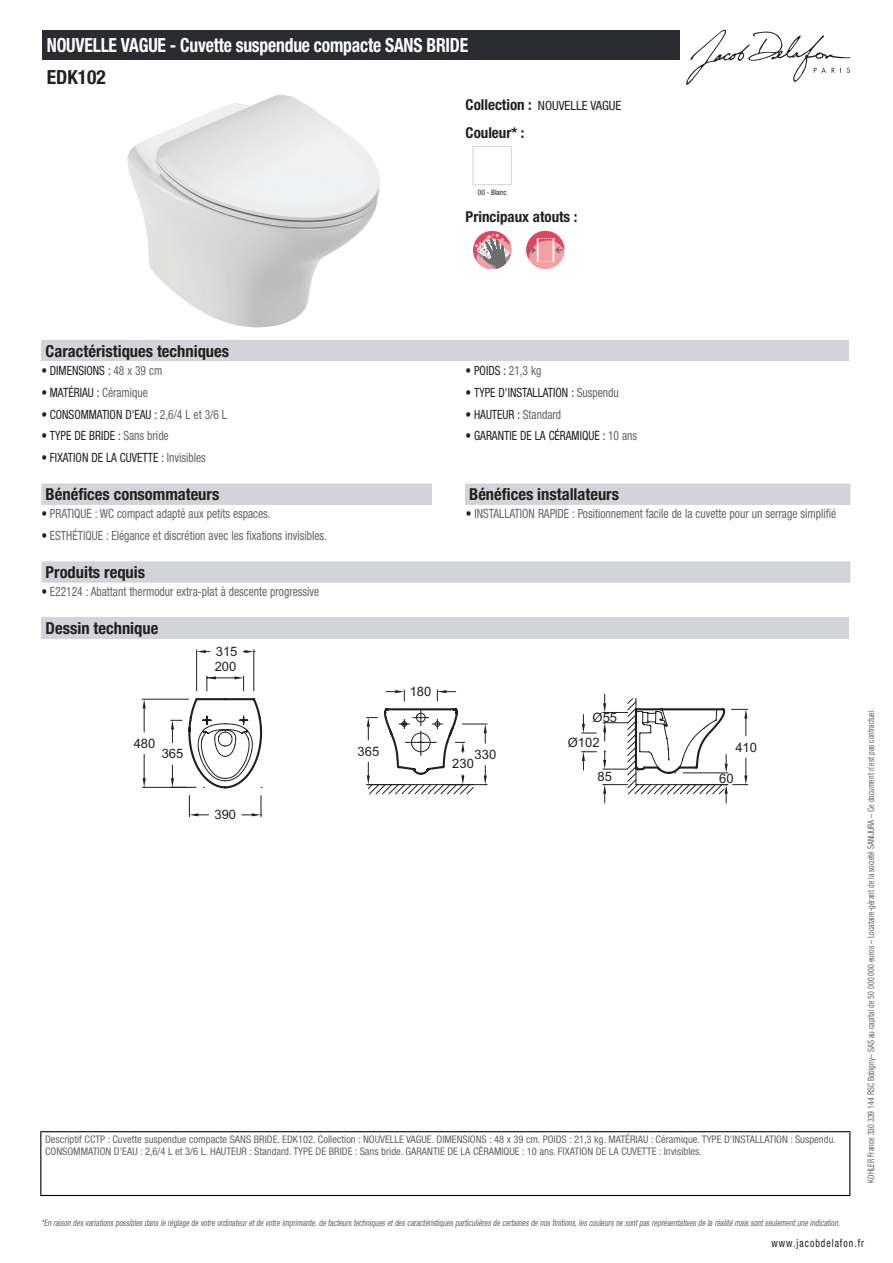
<style>
.page{position:relative;width:893px;height:1263px;background:#fff}
.page>*{position:absolute;margin:0;border:0;box-sizing:border-box;transform-origin:0 0}
.t1{font:700 condensed 19.5px "Helvetica Neue LT Std";letter-spacing:-.01em;color:#fff;scale:.9 1}
.t2{font:700 condensed 19.5px "Helvetica Neue LT Std";color:#231f20}
.t3{font:700 condensed 16.5px "Helvetica Neue LT Std";color:#231f20}
.t4{font:700 condensed 15px "Helvetica Neue LT Std";color:#231f20}
.t5{font:12.9px "Arial";color:#231f20}
.t6{font:condensed 12.75px "Helvetica Neue LT Std";color:#626568;scale:.9 1}
.t7{font:condensed 12.75px "Helvetica Neue LT Std";color:#231f20;scale:.9 1}
.t8{font:condensed 12.75px "Helvetica Neue LT Std";color:#231f20}
.t9{font:condensed 11.25px "Helvetica Neue LT Std";letter-spacing:.1em;color:#231f20;scale:.87 1}
.t10{font:condensed 10.5px/12px "Helvetica Neue LT Std";color:#626568}
.t11{font:italic condensed 9px "Helvetica Neue LT Std";color:#626568;scale:.87 1}
.t12{font:condensed 9px "Helvetica Neue LT Std";color:#626568;scale:.87 1}
.t13{font:condensed 7.5px "Helvetica Neue LT Std";color:#231f20}
.s1{font-weight:700;font-size:15px}
.s2{color:#626568}
.s3{color:#231f20}
</style>
<div class="page">
<svg style="left:686px;top:30px;width:164px;height:55px"></svg>
<img style="left:127px;top:95px;width:253px;height:232px">
<div style="left:473px;top:146px;width:39px;height:39px;border:1px solid #d3d4da"></div>
<div style="left:473px;top:231px;width:38px;height:38px;background:#e74260;border-radius:50%"></div>
<svg style="left:475px;top:234px;width:36px;height:35px"></svg>
<div style="left:526px;top:231px;width:38px;height:38px;background:#f2a1a1;border-radius:50%"></div>
<svg style="left:526px;top:231px;width:38px;height:31px"></svg>
<div style="left:41px;top:340px;width:808px;height:21px;background:#d3d4da"></div>
<div style="left:41px;top:483px;width:809px;height:22px;background:#d3d4da"></div>
<div style="left:432px;top:483px;width:33px;height:22px;background:#fff"></div>
<svg style="left:41px;top:561px;width:809px;height:22px;background:#d4d5db"></svg>
<div style="left:41px;top:617px;width:808px;height:22px;background:#d3d4da"></div>
<hr style="left:142px;top:699px;width:47px;height:1px;background:#231f20">
<hr style="left:142px;top:787px;width:45px;height:1px;background:#231f20">
<svg style="left:143px;top:699px;width:3px;height:33px"></svg>
<hr style="left:196px;top:650px;width:1px;height:41px;background:#231f20">
<hr style="left:253px;top:650px;width:1px;height:41px;background:#231f20">
<svg style="left:197px;top:650px;width:13px;height:3px"></svg>
<svg style="left:143px;top:754px;width:3px;height:34px"></svg>
<svg style="left:243px;top:650px;width:12px;height:3px"></svg>
<svg style="left:171px;top:676px;width:577px;height:141px"></svg>
<div style="left:43px;top:30px;width:637px;height:30px;background:#2a2c32"></div>
<hr style="left:40px;top:1131px;width:810px;height:1px;background:#040503">
<hr style="left:40px;top:1132px;width:1px;height:63px;background:#040503">
<hr style="left:849px;top:1132px;width:1px;height:63px;background:#040503">
<hr style="left:40px;top:1195px;width:810px;height:1px;background:#040503">
<h1 class="t1" style="left:47px;top:33px;width:470px">NOUVELLE VAGUE - Cuvette suspendue compacte SANS BRIDE</h1>
<h1 class="t2" style="left:47px;top:65px;width:61px">EDK102</h1>
<p class="t8" style="left:466px;top:98px;width:157px"><span class="s1">Collection :</span> NOUVELLE VAGUE</p>
<h3 class="t4" style="left:466px;top:123px;width:60px">Couleur* :</h3>
<p class="t13" style="left:478px;top:188px;width:30px">00 - Blanc</p>
<h3 class="t4" style="left:466px;top:208px;width:113px">Principaux atouts :</h3>
<h2 class="t3" style="left:46px;top:341px;width:185px">Caractéristiques techniques</h2>
<p class="t7" style="left:41px;top:363px;width:136px">• DIMENSIONS : <span class="s2">48 x 39 cm</span></p>
<p class="t7" style="left:466px;top:363px;width:86px">• POIDS : <span class="s2">21,3 kg</span></p>
<p class="t7" style="left:41px;top:385px;width:120px">• MATÉRIAU : <span class="s2">Céramique</span></p>
<p class="t7" style="left:466px;top:385px;width:172px">• TYPE D'INSTALLATION : <span class="s2">Suspendu</span></p>
<p class="t7" style="left:41px;top:407px;width:208px">• CONSOMMATION D'EAU : <span class="s2">2,6/4 L et 3/6 L</span></p>
<p class="t7" style="left:466px;top:407px;width:108px">• HAUTEUR : <span class="s2">Standard</span></p>
<p class="t7" style="left:41px;top:428px;width:143px">• TYPE DE BRIDE : <span class="s2">Sans bride</span></p>
<p class="t7" style="left:466px;top:428px;width:192px">• GARANTIE DE LA CÉRAMIQUE : <span class="s2">10 ans</span></p>
<p class="t7" style="left:41px;top:450px;width:184px">• FIXATION DE LA CUVETTE : <span class="s2">Invisibles</span></p>
<h2 class="t3" style="left:46px;top:484px;width:175px">Bénéfices consommateurs</h2>
<h2 class="t3" style="left:469px;top:484px;width:151px">Bénéfices installateurs</h2>
<p class="t6" style="left:41px;top:506px;width:256px"><span class="s3">•</span> PRATIQUE : WC compact adapté aux petits espaces.</p>
<p class="t6" style="left:466px;top:506px;width:413px"><span class="s3">•</span> INSTALLATION RAPIDE : Positionnement facile de la cuvette pour un serrage simplifié</p>
<p class="t6" style="left:41px;top:528px;width:319px"><span class="s3">•</span> ESTHÉTIQUE : Elégance et discrétion avec les fixations invisibles.</p>
<h2 class="t3" style="left:46px;top:562px;width:101px">Produits requis</h2>
<p class="t6" style="left:41px;top:584px;width:310px"><span class="s3">•</span> E22124 : Abattant thermodur extra-plat à descente progressive</p>
<h2 class="t3" style="left:46px;top:618px;width:114px">Dessin technique</h2>
<p class="t5" style="left:216px;top:643px;width:23px">315</p>
<p class="t5" style="left:134px;top:735px;width:23px">480</p>
<p class="t5" style="left:162px;top:745px;width:23px">365</p>
<p class="t5" style="left:215px;top:658px;width:23px">200</p>
<p class="t5" style="left:215px;top:806px;width:23px">390</p>
<p class="t5" style="left:410px;top:683px;width:23px">180</p>
<p class="t5" style="left:593px;top:709px;width:26px">Ø55</p>
<p class="t5" style="left:568px;top:734px;width:33px">Ø102</p>
<p class="t5" style="left:598px;top:768px;width:16px">85</p>
<p class="t5" style="left:358px;top:743px;width:23px">365</p>
<p class="t5" style="left:735px;top:738px;width:23px">410</p>
<p class="t5" style="left:475px;top:746px;width:23px">330</p>
<p class="t5" style="left:452px;top:755px;width:23px">230</p>
<p class="t5" style="left:719px;top:770px;width:16px">60</p>
<p class="t10" style="left:45px;top:1134px;width:792px">Descriptif CCTP : Cuvette suspendue compacte SANS BRIDE. EDK102. Collection : NOUVELLE VAGUE. DIMENSIONS : 48 x 39 cm. POIDS : 21,3 kg. MATÉRIAU : Céramique. TYPE D'INSTALLATION : Suspendu.<br>CONSOMMATION D'EAU : 2,6/4 L et 3/6 L. HAUTEUR : Standard. TYPE DE BRIDE : Sans bride. GARANTIE DE LA CÉRAMIQUE : 10 ans. FIXATION DE LA CUVETTE : Invisibles.</p>
<p class="t12" style="left:866px;top:1183px;width:547px;rotate:-90deg">KOHLER France 330 339 144 RSC Bobigny– SAS au capital de 50 000 000 euros – Locataire-gérant de la société SANIJURA – Ce document n’est pas contractuel.</p>
<p class="t11" style="left:41px;top:1217px;width:922px">*En raison desvariationspossiblesdansle réglage de votre ordinateuretde votre imprimante,de facteurstechniquesetdescaractéristiquesparticulièresde certainesde nosfinitions,lescouleursne sontpasreprésentativesde la réalité maissontseulementune indication.</p>
<p class="t9" style="left:772px;top:1237px;width:108px">www.jacobdelafon.fr</p>
</div>
